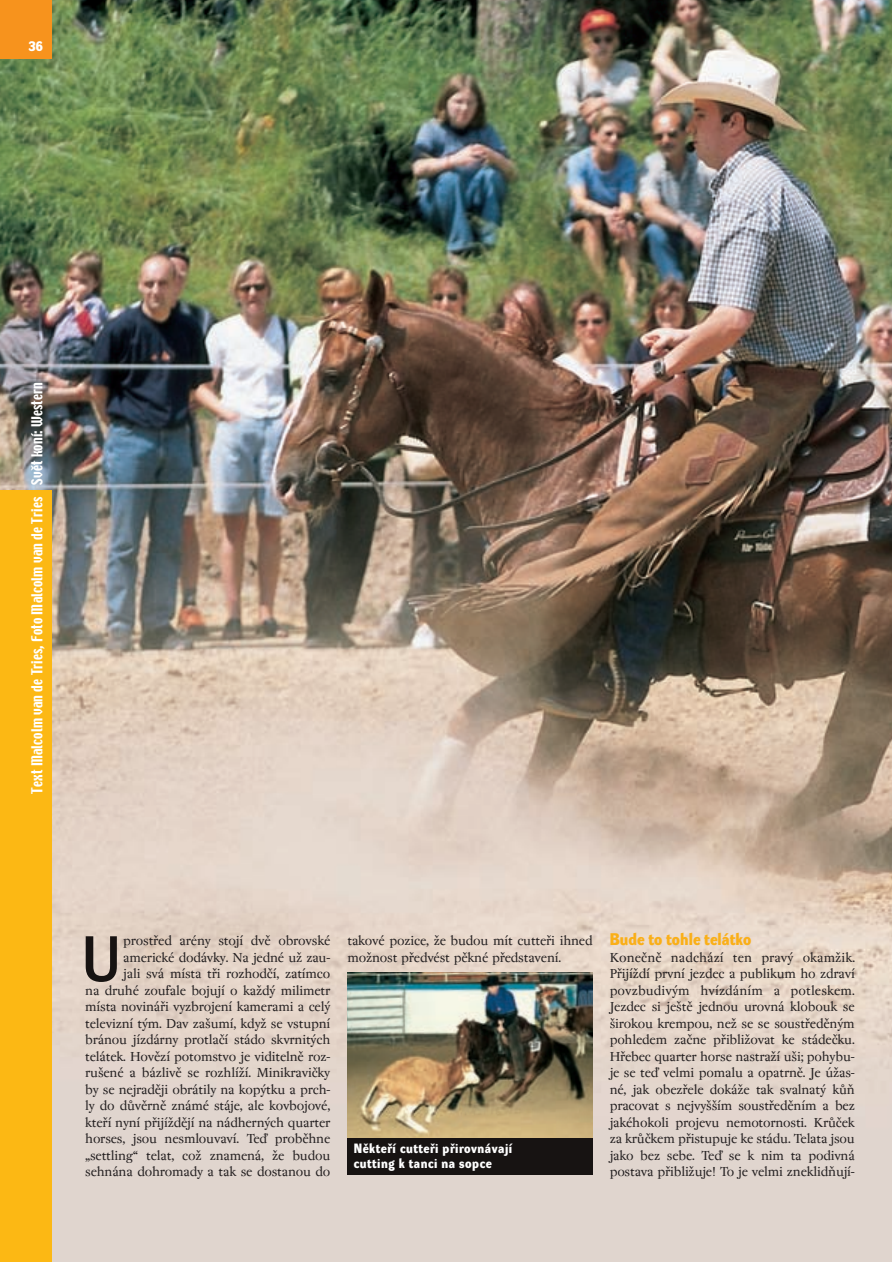
<style>
.page{position:relative;width:892px;height:1262px;background:#fff}
.page>*{position:absolute;margin:0;border:0;box-sizing:border-box;transform-origin:0 0}
.t1{font:62.85px "Dynamo DD";color:#171312}
.t2{font:16.5px "Dynamo DB";letter-spacing:.005em;color:#faaf18}
.t3{font:14.4px/16.5px "Regent";letter-spacing:-.015em;color:#231f20;text-align:right}
.t4{font:13.5px "Techno CE";letter-spacing:.01em;color:#fff}
.t5{font:13.5px "Dynamo DB";color:#fff}
.t6{font:13.2px/14.9px "Dynamo DB";letter-spacing:.045em;color:#fff}
</style>
<div class="page">
<img style="left:0;top:0;width:892px;height:1262px">
<p class="t5" style="left:28px;top:41px;width:16px">36</p>
<p class="t4" style="left:31px;top:484px;width:104px;rotate:-90deg">Svět koní: Western</p>
<p class="t4" style="left:31px;top:793px;width:298px;rotate:-90deg">Text Malcolm van de Tries, Foto Malcolm van de Tries</p>
<p class="t3" style="left:85px;top:933px;width:247px">prostfied arény stojí dvû obrovské americké dodávky. Na jedné uÏ zau-<br>jali svá místa tfii rozhodãí, zatímco<br>na druhé zoufale bojují o kaÏd˘ milimetr místa novináfii vyzbrojení kamerami a cel˘ televizní t˘m. Dav za‰umí, kdyÏ se vstupní bránou jízdárny protlaãí stádo skvrnit˘ch telátek. Hovûzí potomstvo je viditelnû roz&shy;ru‰ené a bázlivû se rozhlíÏí. Minikraviãky by se nejradûji obrátily na kop˘tku a prch&shy;ly do dÛvûrnû známé stáje, ale kovbojové, ktefií nyní pfiijíÏdûjí na nádhern˘ch quarter horses, jsou nesmlouvaví. Teì probûhne „settling“ telat, coÏ znamená, Ïe budou sehnána dohromady a tak se dostanou do</p>
<p class="t3" style="left:347px;top:933px;width:247px;text-align:left">takové pozice, Ïe budou mít cuttefii ihned moÏnost pfiedvést pûkné pfiedstavení.</p>
<p class="t2" style="left:610px;top:933px;width:143px">Bude to tohle telátko</p>
<p class="t1" style="left:82px;top:934px;width:40px">U</p>
<p class="t3" style="left:610px;top:950px;width:247px;text-align:justify">Koneãnû nadchází ten prav˘ okamÏik.<br>PfiijíÏdí první jezdec a publikum ho zdraví povzbudiv˘m hvízdáním a potleskem.<br>Jezdec si je‰tû jednou urovná klobouk se ‰irokou krempou, neÏ se se soustfiedûn˘m pohledem zaãne pfiibliÏovat ke stádeãku.<br>Hfiebec quarter horse nastraÏí u‰i; pohybu&shy;je se teì velmi pomalu a opatrnû. Je úÏas&shy;né, jak obezfiele dokáÏe tak svalnat˘ kÛÀ pracovat s nejvy‰‰ím soustfiedûním a bez jakéhokoli projevu nemotornosti. KrÛãek za krÛãkem pfiistupuje ke stádu. Telata jsou jako bez sebe. Teì se k nim ta podivná postava pfiibliÏuje! To je velmi zneklidÀují-</p>
<p class="t6" style="left:354px;top:1142px;width:160px">Nûktefií cuttefii pfiirovnávají cutting k tanci na sopce</p>
</div>
